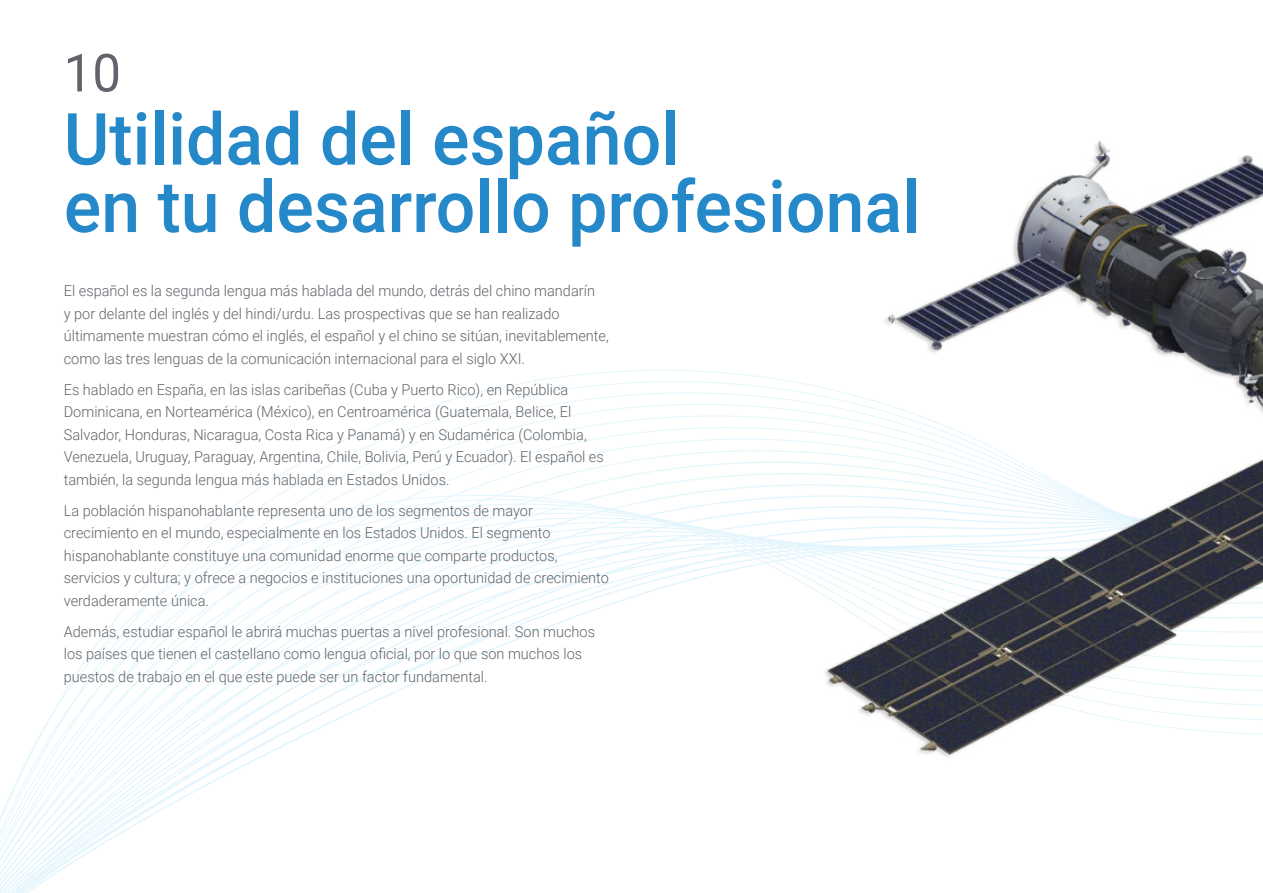
<style>
.page{position:relative;width:1263px;height:893px;background:#fff}
.page>*{position:absolute;margin:0;border:0;box-sizing:border-box;transform-origin:0 0}
.t1{font:500 72px/67.5px "Roboto";color:#2488c9}
.t2{font:52.5px "Roboto";color:#61646a}
.t3{font:300 15px/22.5px "Roboto";color:#61646a}
</style>
<div class="page">
<svg style="left:0;top:370px;width:809px;height:523px"></svg>
<img style="left:809px;top:141px;width:454px;height:616px">
<h2 class="t2" style="left:64px;top:36px;width:59px">10</h2>
<h1 class="t1" style="left:64px;top:103px;width:858px">Utilidad del español<br>en tu desarrollo profesional</h1>
<p class="t3" style="left:64px;top:279px;width:547px">El español es la segunda lengua más hablada del mundo, detrás del chino mandarín<br>y por delante del inglés y del hindi/urdu. Las prospectivas que se han realizado últimamente muestran cómo el inglés, el español y el chino se sitúan, inevitablemente, como las tres lenguas de la comunicación internacional para el siglo XXI.</p>
<p class="t3" style="left:64px;top:378px;width:542px">Es hablado en España, en las islas caribeñas (Cuba y Puerto Rico), en República Dominicana, en Norteamérica (México), en Centroamérica (Guatemala, Belice, El Salvador, Honduras, Nicaragua, Costa Rica y Panamá) y en Sudamérica (Colombia, Venezuela, Uruguay, Paraguay, Argentina, Chile, Bolivia, Perú y Ecuador). El español es también, la segunda lengua más hablada en Estados Unidos.</p>
<p class="t3" style="left:64px;top:499px;width:547px">La población hispanohablante representa uno de los segmentos de mayor crecimiento en el mundo, especialmente en los Estados Unidos. El segmento hispanohablante constituye una comunidad enorme que comparte productos, servicios y cultura; y ofrece a negocios e instituciones una oportunidad de crecimiento verdaderamente única.</p>
<p class="t3" style="left:64px;top:620px;width:533px">Además, estudiar español le abrirá muchas puertas a nivel profesional. Son muchos los países que tienen el castellano como lengua oficial, por lo que son muchos los puestos de trabajo en el que este puede ser un factor fundamental.</p>
</div>
